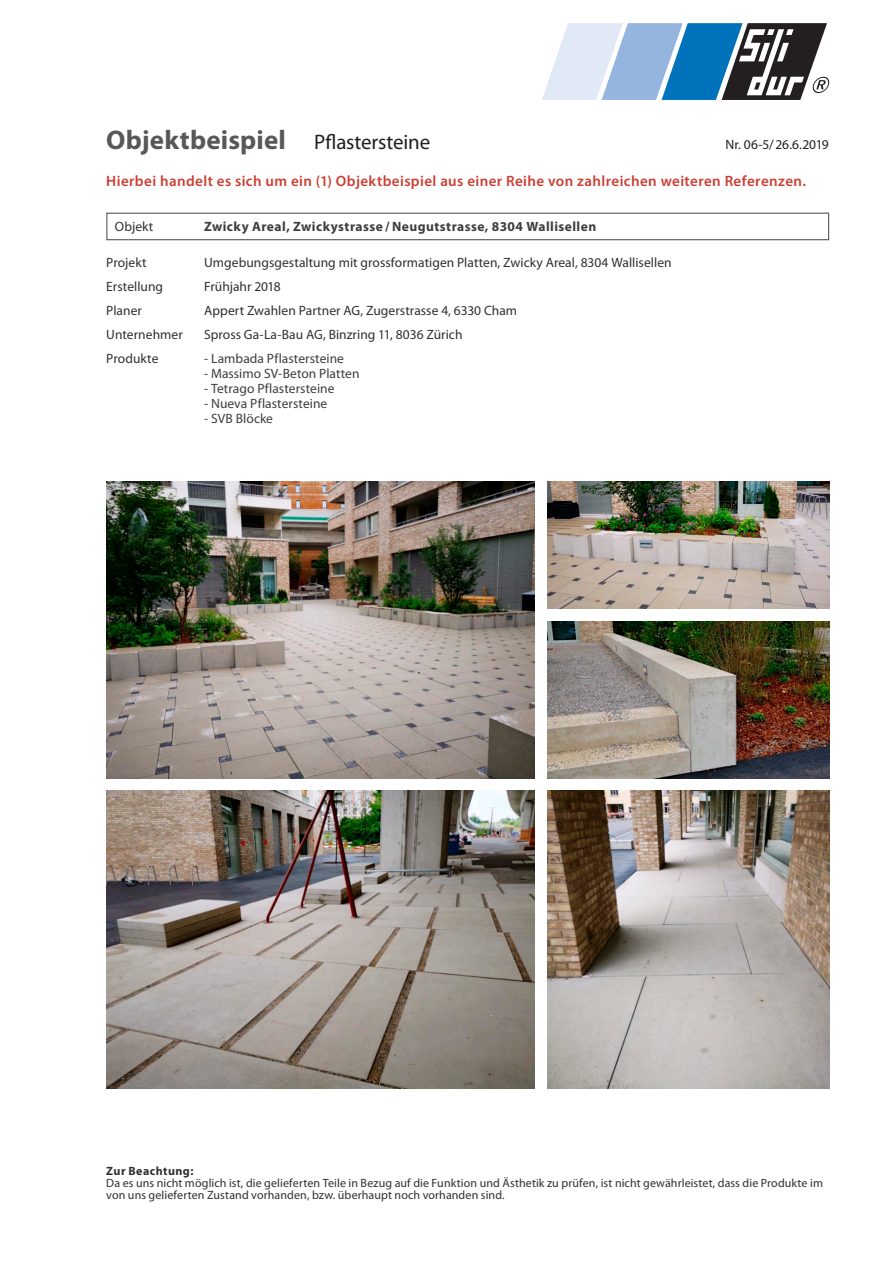
<style>
.page{position:relative;width:893px;height:1263px;background:#fff}
.page>*{position:absolute;margin:0;border:0;box-sizing:border-box;transform-origin:0 0}
.t1{font:700 27px "Myriad Pro";letter-spacing:.01em;color:#57585a}
.t2{font:21px "Myriad Pro";letter-spacing:-.005em;color:#231f20}
.t3{font:600 15px "Myriad Pro";letter-spacing:.025em;color:#cb4035}
.t4{font:13.5px "Myriad Pro";color:#312f30}
.t5{font:13.5px "Myriad Pro";letter-spacing:.005em;color:#3e3e3f}
.t6{font:700 13.5px "Myriad Pro";letter-spacing:.035em;color:#3e3e3f}
.t7{font:13.5px "Myriad Pro";letter-spacing:-.01em;color:#231f20}
.t8{font:12px/12px "Myriad Pro";letter-spacing:.01em;color:#312f30}
.t9{font:700 12px "Myriad Pro";letter-spacing:.04em;color:#312f30}
</style>
<div class="page">
<img style="left:106px;top:791px;width:429px;height:298px">
<img style="left:548px;top:481px;width:281px;height:128px">
<img style="left:106px;top:481px;width:429px;height:298px">
<img style="left:548px;top:621px;width:281px;height:158px">
<img style="left:548px;top:791px;width:281px;height:298px">
<div style="left:106px;top:213px;width:723px;height:27px;border:1px solid #57585a"></div>
<svg style="left:542px;top:23px;width:287px;height:77px"></svg>
<h1 class="t1" style="left:106px;top:122px;width:181px">Objektbeispiel</h1>
<p class="t3" style="left:106px;top:171px;width:701px">Hierbei handelt es sich um ein (1) Objektbeispiel aus einer Reihe von zahlreichen weiteren Referenzen.</p>
<h2 class="t2" style="left:314px;top:129px;width:117px">Pflastersteine</h2>
<p class="t7" style="left:725px;top:136px;width:105px">Nr. 06-5/26.6.2019</p>
<p class="t4" style="left:115px;top:218px;width:40px">Objekt</p>
<p class="t6" style="left:204px;top:218px;width:394px">Zwicky Areal, Zwickystrasse / Neugutstrasse, 8304 Wallisellen</p>
<p class="t4" style="left:106px;top:254px;width:42px">Projekt</p>
<p class="t4" style="left:204px;top:254px;width:469px">Umgebungsgestaltung mit grossformatigen Platten, Zwicky Areal, 8304 Wallisellen</p>
<p class="t4" style="left:106px;top:278px;width:58px">Erstellung</p>
<p class="t4" style="left:204px;top:278px;width:78px">Frühjahr 2018</p>
<p class="t4" style="left:106px;top:302px;width:37px">Planer</p>
<p class="t4" style="left:204px;top:302px;width:315px">Appert Zwahlen Partner AG, Zugerstrasse 4, 6330 Cham</p>
<p class="t4" style="left:106px;top:326px;width:78px">Unternehmer</p>
<p class="t4" style="left:204px;top:326px;width:260px">Spross Ga-La-Bau AG, Binzring 11, 8036 Zürich</p>
<p class="t4" style="left:106px;top:350px;width:54px">Produkte</p>
<p class="t5" style="left:204px;top:350px;width:141px">- Lambada Pflastersteine</p>
<p class="t5" style="left:204px;top:365px;width:157px">- Massimo SV-Beton Platten</p>
<p class="t5" style="left:204px;top:380px;width:132px">- Tetrago Pflastersteine</p>
<p class="t5" style="left:204px;top:395px;width:125px">- Nueva Pflastersteine</p>
<p class="t5" style="left:204px;top:410px;width:70px">- SVB Blöcke</p>
<p class="t9" style="left:106px;top:1163px;width:89px">Zur Beachtung:</p>
<p class="t8" style="left:106px;top:1177px;width:718px">Da es uns nicht möglich ist, die gelieferten Teile in Bezug auf die Funktion und Ästhetik zu prüfen, ist nicht gewährleistet, dass die Produkte im von uns gelieferten Zustand vorhanden, bzw. überhaupt noch vorhanden sind.</p>
</div>
